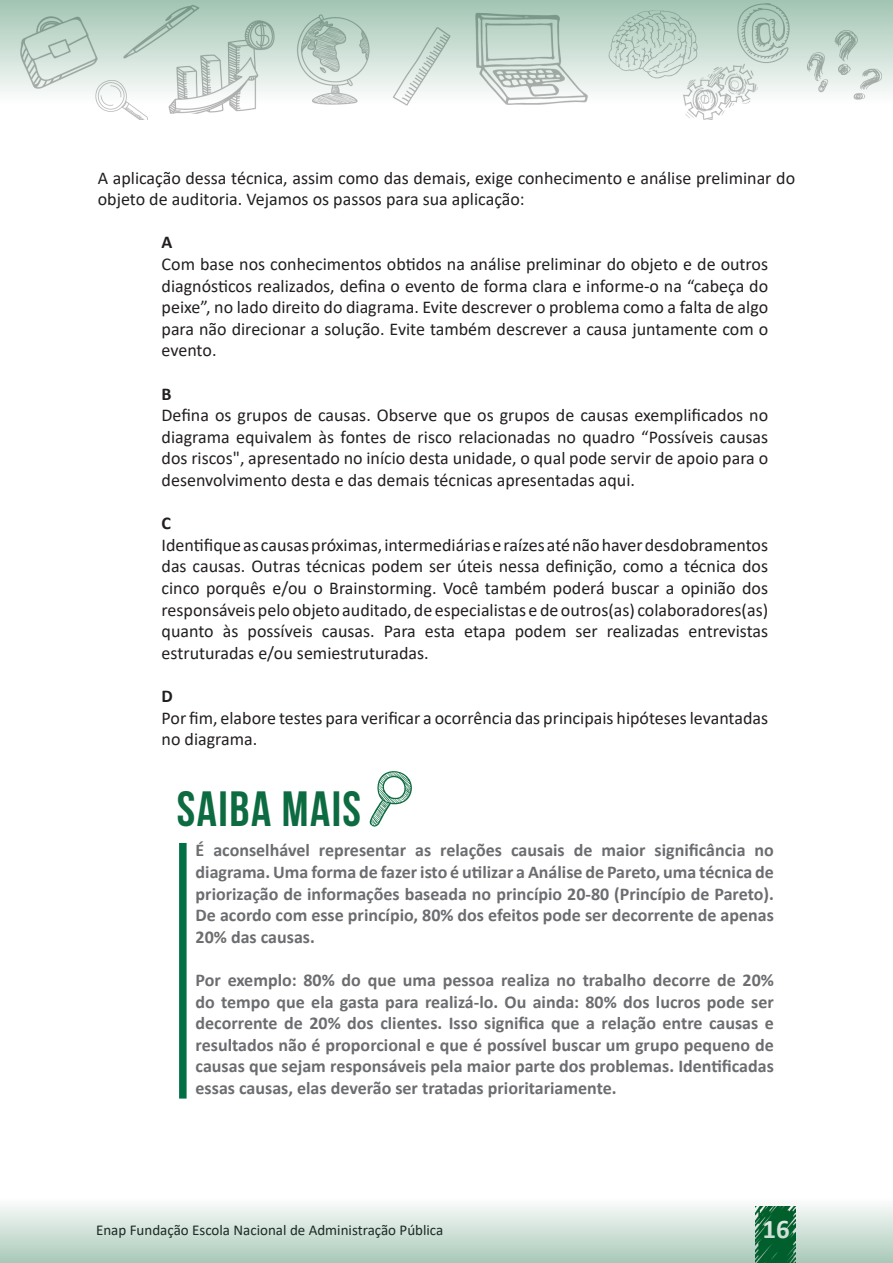
<style>
.page{position:relative;width:893px;height:1263px;background:#fff}
.page>*{position:absolute;margin:0;border:0;box-sizing:border-box;transform-origin:0 0}
.t1{font:49.5px "Bebas Neue";letter-spacing:.03em;color:#0d6b41}
.t2{font:700 27px "Calibri";color:#fff}
.Bullets_marcação_II{font:18px/21.6px "Calibri";color:#231f20;text-align:justify}
.Saiba_mais_texto{font:700 18px/21.6px "Calibri";color:#6c6d70;text-align:justify}
.texto{font:18px/21.6px "Calibri";color:#231f20}
.Bullets_marcação_II-2{font:700 18px "Calibri";color:#231f20}
.t3{font:15px "Calibri";color:#231f20}
</style>
<div class="page">
<svg style="left:0;top:0;width:893px;height:120px"></svg>
<svg style="left:0;top:1205px;width:893px;height:58px;background:#c5dad0"></svg>
<div style="left:179px;top:843px;width:8px;height:255px;background:#016f45"></div>
<svg style="left:369px;top:771px;width:43px;height:56px"></svg>
<p class="texto" style="left:98px;top:166px;width:699px">A aplicação dessa técnica, assim como das demais, exige conhecimento e análise preliminar do objeto de auditoria. Vejamos os passos para sua aplicação:</p>
<p class="Bullets_marcação_II-2" style="left:162px;top:230px;width:12px">A</p>
<p class="Bullets_marcação_II" style="left:162px;top:253px;width:608px">Com base nos conhecimentos obtidos na análise preliminar do objeto e de outros diagnósticos realizados, defina o evento de forma clara e informe-o na “cabeça do peixe”, no lado direito do diagrama. Evite descrever o problema como a falta de algo para não direcionar a solução. Evite também descrever a causa juntamente com o evento.</p>
<p class="Bullets_marcação_II-2" style="left:162px;top:381px;width:12px">B</p>
<p class="Bullets_marcação_II" style="left:162px;top:404px;width:608px">Defina os grupos de causas. Observe que os grupos de causas exemplificados no diagrama equivalem às fontes de risco relacionadas no quadro “Possíveis causas dos riscos", apresentado no início desta unidade, o qual pode servir de apoio para o desenvolvimento desta e das demais técnicas apresentadas aqui.</p>
<p class="Bullets_marcação_II-2" style="left:162px;top:510px;width:11px">C</p>
<p class="Bullets_marcação_II" style="left:162px;top:534px;width:608px">Identifique as causas próximas, intermediárias e raízes até não haver desdobramentos das causas. Outras técnicas podem ser úteis nessa definição, como a técnica dos cinco porquês e/ou o Brainstorming. Você também poderá buscar a opinião dos responsáveis pelo objeto auditado, de especialistas e de outros(as) colaboradores(as) quanto às possíveis causas. Para esta etapa podem ser realizadas entrevistas estruturadas e/ou semiestruturadas.</p>
<p class="Bullets_marcação_II-2" style="left:162px;top:683px;width:13px">D</p>
<p class="Bullets_marcação_II" style="left:162px;top:706px;width:608px">Por fim, elabore testes para verificar a ocorrência das principais hipóteses levantadas no diagrama.</p>
<p class="t1" style="left:177px;top:782px;width:186px">SAIBA MAIS</p>
<p class="Saiba_mais_texto" style="left:196px;top:839px;width:580px">É aconselhável representar as relações causais de maior significância no diagrama. Uma forma de fazer isto é utilizar a Análise de Pareto, uma técnica de priorização de informações baseada no princípio 20-80 (Princípio de Pareto).<br>De acordo com esse princípio, 80% dos efeitos pode ser decorrente de apenas 20% das causas.</p>
<p class="Saiba_mais_texto" style="left:196px;top:969px;width:580px">Por exemplo: 80% do que uma pessoa realiza no trabalho decorre de 20% do tempo que ela gasta para realizá-lo. Ou ainda: 80% dos lucros pode ser decorrente de 20% dos clientes. Isso significa que a relação entre causas e resultados não é proporcional e que é possível buscar um grupo pequeno de causas que sejam responsáveis pela maior parte dos problemas. Identificadas essas causas, elas deverão ser tratadas prioritariamente.</p>
<p class="t3" style="left:96px;top:1220px;width:349px">Enap Fundação Escola Nacional de Administração Pública</p>
<h2 class="t2" style="left:763px;top:1210px;width:29px">16</h2>
</div>
